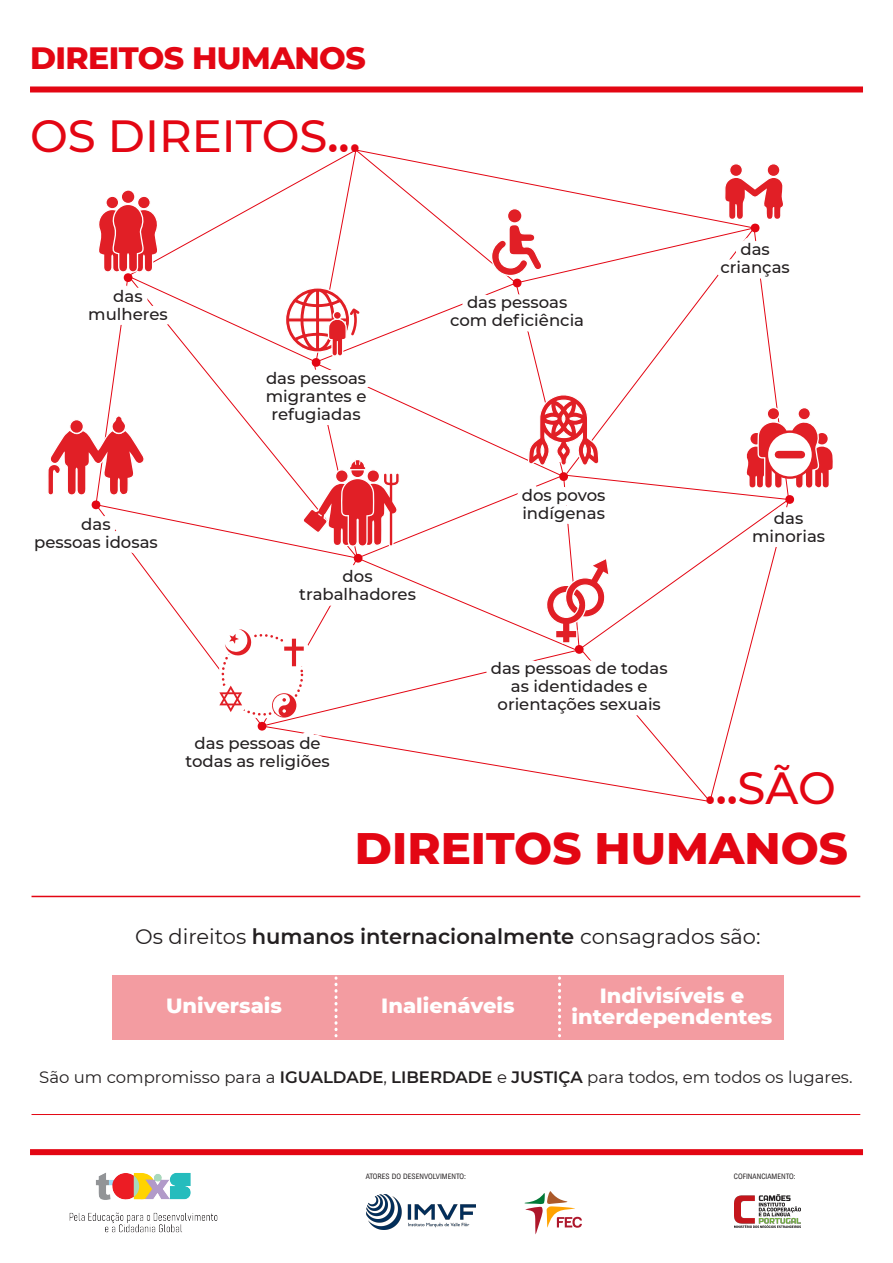
<style>
.page{position:relative;width:893px;height:1263px;background:#fff}
.page>*{position:absolute;margin:0;border:0;box-sizing:border-box;transform-origin:0 0}
.t1{font:800 45px/60px "Montserrat";color:#e30613;text-align:right}
.t2{font:500 45px "Montserrat";color:#e30613}
.t3{font:800 31.5px "Montserrat";letter-spacing:-.02em;color:#e30613}
.t4{font:800 21px/21px "Montserrat";color:#fff;text-align:center}
.t5{font:21px "Montserrat";color:#231f20}
.t6{font:500 16.5px/18px "Montserrat";color:#231f20;text-align:center}
.t7{font:16.5px "Montserrat";color:#231f20}
.t8{font:7.5px "Arial Nova Cond";color:#231f20}
.s1{font-weight:600}
.s2{font-weight:500}
</style>
<div class="page">
<div style="left:112px;top:975px;width:671px;height:64px;background:#f39ca1"></div>
<div style="left:30px;top:1149px;width:833px;height:6px;background:#e30613"></div>
<div style="left:30px;top:86px;width:833px;height:6px;background:#e30613"></div>
<svg style="left:524px;top:1191px;width:58px;height:43px"></svg>
<img style="left:734px;top:1194px;width:66px;height:33px">
<img style="left:367px;top:1194px;width:108px;height:35px">
<img style="left:60px;top:1149px;width:166px;height:84px">
<svg style="left:335px;top:978px;width:3px;height:58px"></svg>
<svg style="left:558px;top:978px;width:3px;height:58px"></svg>
<hr style="left:32px;top:896px;width:828px;height:1px;background:#e30613">
<hr style="left:32px;top:1114px;width:828px;height:1px;background:#e30613">
<svg style="left:48px;top:149px;width:785px;height:653px"></svg>
<h2 class="t3" style="left:30px;top:35px;width:337px">DIREITOS HUMANOS</h2>
<h1 class="t2" style="left:30px;top:105px;width:332px">OS DIREITOS<span class="s1">...</span></h1>
<p class="t6" style="left:88px;top:286px;width:81px">das mulheres</p>
<p class="t6" style="left:34px;top:514px;width:125px">das<br>pessoas idosas</p>
<p class="t6" style="left:266px;top:368px;width:102px">das pessoas migrantes e refugiadas</p>
<p class="t6" style="left:299px;top:567px;width:118px">dos trabalhadores</p>
<p class="t6" style="left:450px;top:293px;width:136px">das pessoas com deficiência</p>
<p class="t6" style="left:522px;top:485px;width:85px;text-align:left">dos povos indígenas</p>
<p class="t6" style="left:491px;top:659px;width:178px">das pessoas de todas as identidades e orientações sexuais</p>
<p class="t6" style="left:720px;top:240px;width:71px">das crianças</p>
<p class="t6" style="left:752px;top:508px;width:75px">das minorias</p>
<p class="t6" style="left:186px;top:733px;width:146px">das pessoas de todas as religiões</p>
<h1 class="t1" style="left:355px;top:755px;width:495px"><span class="s1">...</span><span class="s2">SÃO<br></span>DIREITOS HUMANOS</h1>
<p class="t5" style="left:135px;top:922px;width:627px">Os direitos <span class="s1">humanos internacionalmente</span> consagrados são:</p>
<p class="t4" style="left:166px;top:994px;width:117px">Universais</p>
<p class="t4" style="left:381px;top:994px;width:135px">Inalienáveis</p>
<p class="t4" style="left:572px;top:984px;width:202px">Indivisíveis e interdependentes</p>
<p class="t7" style="left:39px;top:1065px;width:815px">São um compromisso para a <span class="s1">IGUALDADE</span>, <span class="s1">LIBERDADE</span> e <span class="s1">JUSTIÇA</span> para todos, em todos os lugares.</p>
<p class="t8" style="left:366px;top:1171px;width:102px">ATORES DO DESENVOLVIMENTO:</p>
<p class="t8" style="left:734px;top:1171px;width:63px">COFINANCIAMENTO:</p>
</div>
